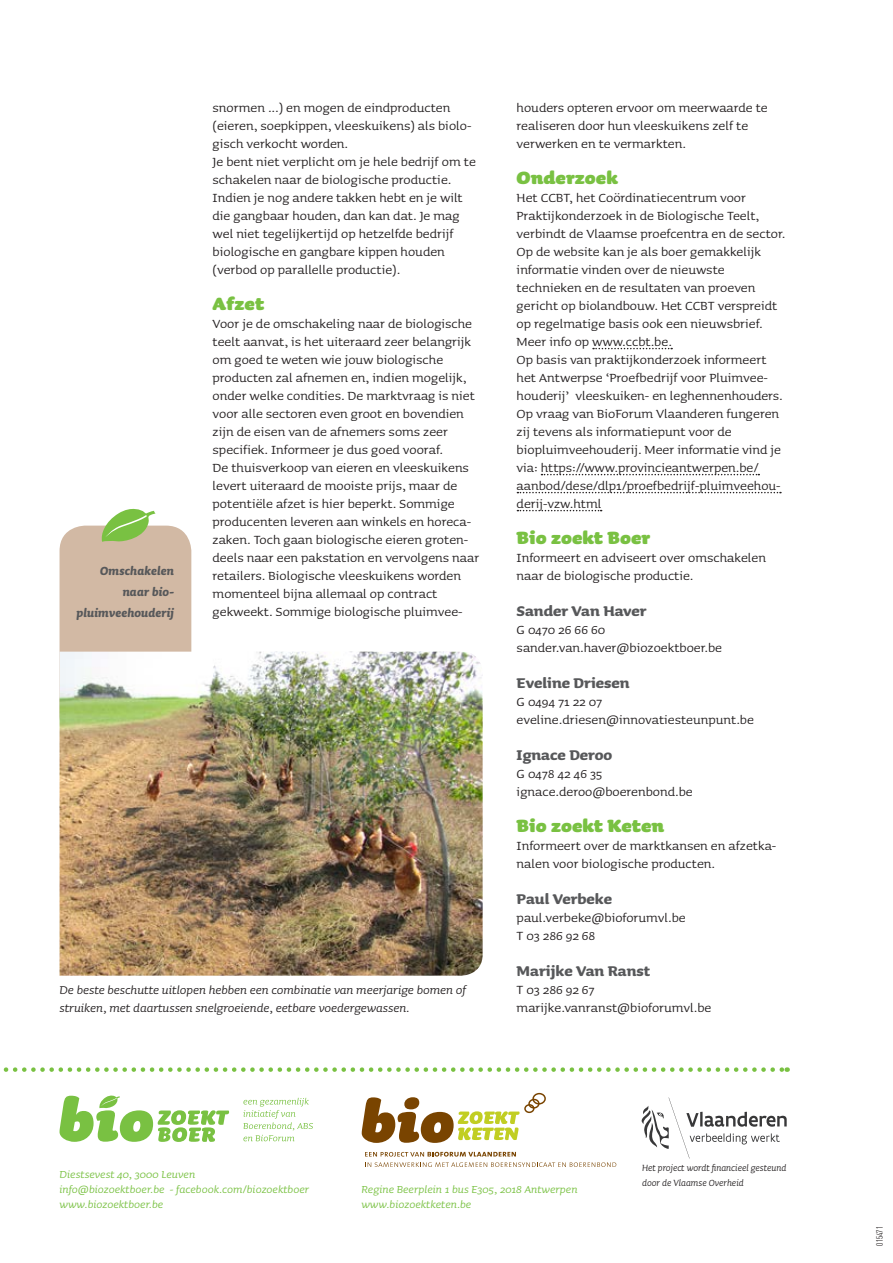
<style>
.page{position:relative;width:893px;height:1263px;background:#fff}
.page>*{position:absolute;margin:0;border:0;box-sizing:border-box;transform-origin:0 0}
.t1{font:900 21px "Sauna";color:#79c142}
.t2{font:700 18px "Sauna";color:#57585a}
.t3{font:15.75px/18px "Sauna";color:#231f20}
.t4{font:italic 15px/18px "Sauna";letter-spacing:-.005em;color:#231f20}
.t5{font:italic 700 15px/21px "Sauna";letter-spacing:.01em;color:#57585a;text-align:right;scale:.92 1}
.t6{font:italic 13.5px/15px "Sauna";color:#79c142}
.t7{font:italic 12px/15px "Sauna";color:#231f20;scale:.9 1}
.t8{font:condensed 9px "DINOT";color:#231f20}
</style>
<div class="page">
<svg style="left:3px;top:1067px;width:785px;height:5px"></svg>
<svg style="left:365px;top:1152px;width:151px;height:4px"></svg>
<svg style="left:365px;top:1162px;width:251px;height:5px"></svg>
<svg style="left:362px;top:1093px;width:184px;height:50px"></svg>
<svg style="left:60px;top:1095px;width:169px;height:47px"></svg>
<svg style="left:243px;top:1098px;width:70px;height:43px"></svg>
<svg style="left:642px;top:1097px;width:145px;height:61px"></svg>
<hr style="left:892px;top:121px;width:1px;height:1142px;background:#68888a">
<svg style="left:892px;top:121px;width:1px;height:142px"></svg>
<svg style="left:593px;top:348px;width:79px;height:1px"></svg>
<svg style="left:541px;top:474px;width:218px;height:1px"></svg>
<svg style="left:517px;top:492px;width:264px;height:1px"></svg>
<svg style="left:517px;top:510px;width:85px;height:1px"></svg>
<div style="left:60px;top:526px;width:131px;height:216px;background:#d2b9a4;border-radius:26px"></div>
<img style="left:60px;top:652px;width:423px;height:324px">
<svg style="left:100px;top:508px;width:56px;height:34px"></svg>
<p class="t5" style="left:77px;top:560px;width:107px">Omschakelen naar bio&shy;pluimveehouderij</p>
<p class="t3" style="left:213px;top:98px;width:265px">snormen ...) en mogen de eindproducten (eieren, soepkippen, vleeskuikens) als biolo&shy;gisch verkocht worden.<br>Je bent niet verplicht om je hele bedrijf om te schakelen naar de biologische productie.<br>Indien je nog andere takken hebt en je wilt die gangbaar houden, dan kan dat. Je mag wel niet tegelijkertijd op hetzelfde bedrijf biologische en gangbare kippen houden (verbod op parallelle productie).</p>
<h1 class="t1" style="left:213px;top:291px;width:53px">Afzet</h1>
<p class="t3" style="left:213px;top:314px;width:268px">Voor je de omschakeling naar de biologische teelt aanvat, is het uiteraard zeer belangrijk om goed te weten wie jouw biologische producten zal afnemen en, indien mogelijk, onder welke condities. De marktvraag is niet voor alle sectoren even groot en bovendien zijn de eisen van de afnemers soms zeer specifiek. Informeer je dus goed vooraf.<br>De thuisverkoop van eieren en vleeskuikens levert uiteraard de mooiste prijs, maar de potentiële afzet is hier beperkt. Sommige producenten leveren aan winkels en horeca&shy;zaken. Toch gaan biologische eieren groten&shy;deels naar een pakstation en vervolgens naar retailers. Biologische vleeskuikens worden momenteel bijna allemaal op contract gekweekt. Sommige biologische pluimvee-</p>
<p class="t4" style="left:60px;top:980px;width:408px">De beste beschutte uitlopen hebben een combinatie van meerjarige bomen of struiken, met daartussen snelgroeiende, eetbare voedergewassen.</p>
<p class="t3" style="left:517px;top:98px;width:253px">houders opteren ervoor om meerwaarde te realiseren door hun vleeskuikens zelf te verwerken en te vermarkten.</p>
<h1 class="t1" style="left:517px;top:165px;width:103px">Onderzoek</h1>
<p class="t3" style="left:517px;top:188px;width:270px">Het CCBT, het Coördinatiecentrum voor Praktijkonderzoek in de Biologische Teelt, verbindt de Vlaamse proefcentra en de sector.<br>Op de website kan je als boer gemakkelijk informatie vinden over de nieuwste technieken en de resultaten van proeven gericht op biolandbouw. Het CCBT verspreidt op regelmatige basis ook een nieuwsbrief.<br>Meer info op www.ccbt.be.<br>Op basis van praktijkonderzoek informeert het Antwerpse ‘Proefbedrijf voor Pluimvee&shy;houderij’ vleeskuiken- en leghennenhouders.<br>Op vraag van BioForum Vlaanderen fungeren zij tevens als informatiepunt voor de biopluimveehouderij. Meer informatie vind je via: https://www.provincieantwerpen.be/ aanbod/dese/dlp1/proefbedrijf-pluimveehou&shy;derij-vzw.html</p>
<h1 class="t1" style="left:517px;top:525px;width:135px">Bio zoekt Boer</h1>
<p class="t3" style="left:517px;top:548px;width:251px">Informeert en adviseert over omschakelen naar de biologische productie.</p>
<p class="t2" style="left:517px;top:601px;width:131px">Sander Van Haver</p>
<p class="t3" style="left:517px;top:620px;width:207px">G 0470 26 66 60 sander.van.haver@biozoektboer.be</p>
<p class="t2" style="left:517px;top:673px;width:115px">Eveline Driesen</p>
<p class="t3" style="left:517px;top:692px;width:239px">G 0494 71 22 07 eveline.driesen@innovatiesteunpunt.be</p>
<p class="t2" style="left:517px;top:745px;width:97px">Ignace Deroo</p>
<p class="t3" style="left:517px;top:764px;width:178px">G 0478 42 46 35 ignace.deroo@boerenbond.be</p>
<h1 class="t1" style="left:517px;top:813px;width:149px">Bio zoekt Keten</h1>
<p class="t3" style="left:517px;top:836px;width:261px">Informeert over de marktkansen en afzetka&shy;nalen voor biologische producten.</p>
<p class="t2" style="left:517px;top:889px;width:97px">Paul Verbeke</p>
<p class="t3" style="left:517px;top:908px;width:171px">paul.verbeke@bioforumvl.be<br>T 03 286 92 68</p>
<p class="t2" style="left:517px;top:961px;width:135px">Marijke Van Ranst</p>
<p class="t3" style="left:517px;top:980px;width:196px">T 03 286 92 67 marijke.vanranst@bioforumvl.be</p>
<p class="t6" style="left:60px;top:1166px;width:251px">Diestsevest 40, 3000 Leuven<br>info@biozoektboer.be - facebook.com/biozoektboer www.biozoektboer.be</p>
<p class="t6" style="left:361px;top:1181px;width:218px">Regine Beerplein 1 bus E305, 2018 Antwerpen www.biozoektketen.be</p>
<p class="t7" style="left:642px;top:1160px;width:162px">Het project wordt financieel gesteund door de Vlaamse Overheid</p>
<p class="t8" style="left:874px;top:1246px;width:21px;rotate:-90deg">015471</p>
</div>
